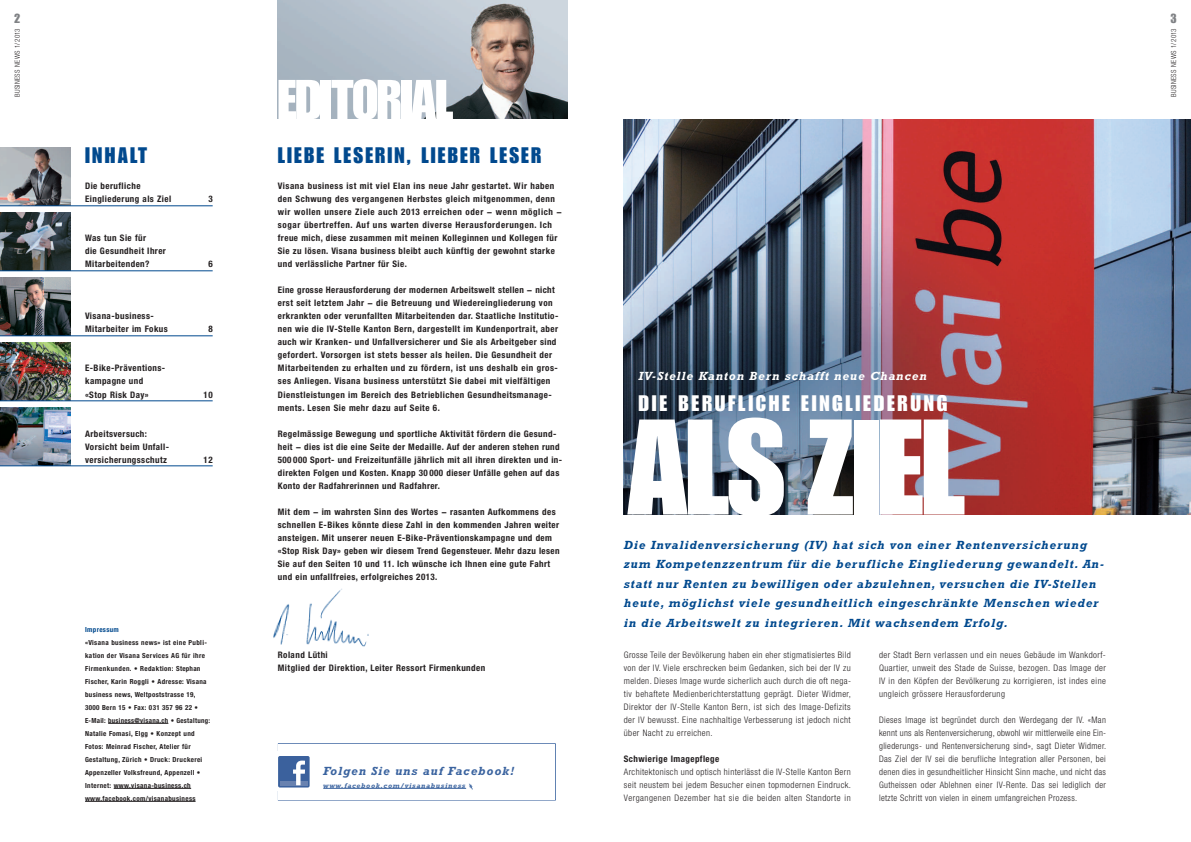
<style>
.page{position:relative;width:1191px;height:842px;background:#fff}
.page>*{position:absolute;margin:0;border:0;box-sizing:border-box;transform-origin:0 0}
.t1{font:133px "Impact";letter-spacing:-.02em;color:#fff}
.t2{font:55px "Impact";letter-spacing:-.03em;color:#fff}
.t3{font:22px "Impact";letter-spacing:.095em;color:#01498e}
.t4{font:22px "Impact";letter-spacing:.125em;color:#fff}
.t5{font:13px "Impact";color:#808285}
.t6{font:italic 700 12px/19.5px "Rockwell";letter-spacing:.08em;color:#01498e}
.t7{font:italic 700 12px "Rockwell";letter-spacing:.08em;color:#fff}
.t8{font:italic 700 12px "Rockwell";letter-spacing:.08em;color:#3a639f}
.t9{font:700 condensed 9px/13px "Helvetica Neue";letter-spacing:.05em;color:#231f20}
.t10{font:300 condensed 9px/13px "Helvetica Neue";letter-spacing:.05em;color:#231f20;text-align:justify}
.t11{font:700 condensed 7px/13px "Helvetica Neue";letter-spacing:.05em;color:#231f20}
.t12{font:300 condensed 7px "Helvetica Neue";letter-spacing:.05em;color:#231f20}
.t13{font:italic 700 7px "Rockwell";letter-spacing:.11em;color:#3a639f}
.t14{font:700 condensed 7px "Helvetica Neue";letter-spacing:.045em;color:#01498e}
</style>
<div class="page">
<img style="left:273px;top:588px;width:96px;height:59px">
<img style="left:0;top:277px;width:71px;height:58px">
<img style="left:278px;top:0;width:289px;height:119px">
<hr style="left:108px;top:723px;width:60px;height:1px;background:#231f20">
<hr style="left:114px;top:788px;width:77px;height:1px;background:#231f20">
<hr style="left:85px;top:801px;width:111px;height:1px;background:#231f20">
<img style="left:624px;top:119px;width:567px;height:395px">
<img style="left:0;top:212px;width:71px;height:58px">
<img style="left:0;top:407px;width:71px;height:58px">
<img style="left:0;top:147px;width:71px;height:58px">
<img style="left:0;top:342px;width:71px;height:58px">
<div style="left:278px;top:743px;width:278px;height:57px;border:1px solid #3a639f"></div>
<div style="left:278px;top:744px;width:277px;height:55px;background:#fff"></div>
<hr style="left:323px;top:788px;width:143px;height:1px;background:#3a639f">
<svg style="left:469px;top:783px;width:4px;height:7px"></svg>
<div style="left:278px;top:756px;width:32px;height:31px;background:#3b619d;border-radius:2px"></div>
<hr style="left:280px;top:781px;width:27px;height:4px;background:#6982b0">
<svg style="left:293px;top:760px;width:12px;height:25px"></svg>
<hr style="left:0;top:205px;width:213px;height:1px;background:#01498e">
<hr style="left:0;top:270px;width:213px;height:1px;background:#01498e">
<hr style="left:0;top:335px;width:213px;height:1px;background:#01498e">
<hr style="left:0;top:400px;width:213px;height:1px;background:#01498e">
<hr style="left:0;top:465px;width:213px;height:1px;background:#01498e">
<h3 class="t5" style="left:14px;top:14px;width:8px">2</h3>
<h3 class="t5" style="left:1170px;top:14px;width:8px">3</h3>
<p class="t12" style="left:15px;top:97px;width:70px;rotate:-90deg">BUSINESS NEWS 1/2013</p>
<h3 class="t3" style="left:85px;top:148px;width:63px">INHALT</h3>
<p class="t9" style="left:85px;top:181px;width:88px">Die berufliche<br>Eingliederung als Ziel</p>
<p class="t9" style="left:85px;top:233px;width:82px">Was tun Sie für<br>die Gesundheit Ihrer<br>Mitarbeitenden?</p>
<p class="t9" style="left:85px;top:311px;width:84px">Visana-business-<br>Mitarbeiter im Fokus</p>
<p class="t9" style="left:85px;top:363px;width:82px">E-Bike-Präventions&shy;kampagne und «Stop Risk Day»</p>
<p class="t9" style="left:85px;top:428px;width:86px">Arbeitsversuch:<br>Vorsicht beim Unfall&shy;versicherungsschutz</p>
<p class="t9" style="left:208px;top:194px;width:6px">3</p>
<p class="t9" style="left:208px;top:259px;width:6px">6</p>
<p class="t9" style="left:208px;top:324px;width:6px">8</p>
<p class="t9" style="left:204px;top:389px;width:11px">10</p>
<p class="t9" style="left:204px;top:454px;width:11px">12</p>
<p class="t14" style="left:85px;top:626px;width:35px">Impressum</p>
<p class="t11" style="left:85px;top:636px;width:126px">«Visana business news» ist eine Publi&shy;kation der Visana Services AG für ihre Firmenkunden. • Redaktion: Stephan Fischer, Karin Roggli • Adresse: Visana business news, Weltpoststrasse 19, 3000 Bern 15 • Fax: 031 357 96 22 • E-Mail: business@visana.ch • Gestaltung:<br>Natalie Fomasi, Elgg • Konzept und Fotos: Meinrad Fischer, Atelier für Gestaltung, Zürich • Druck: Druckerei Appenzeller Volksfreund, Appenzell • Internet: www.visana-business.ch www.facebook.com/visanabusiness</p>
<h2 class="t2" style="left:277px;top:80px;width:177px">EDITORIAL</h2>
<h3 class="t3" style="left:278px;top:148px;width:265px">LIEBE LESERIN, LIEBER LESER</h3>
<p class="t9" style="left:278px;top:181px;width:286px">Visana business ist mit viel Elan ins neue Jahr gestartet. Wir haben den Schwung des vergangenen Herbstes gleich mitgenommen, denn wir wollen unsere Ziele auch 2013 erreichen oder − wenn möglich − sogar übertreffen. Auf uns warten diverse Herausforderungen. Ich freue mich, diese zusammen mit meinen Kolleginnen und Kollegen für Sie zu lösen. Visana business bleibt auch künftig der gewohnt starke und verlässliche Partner für Sie.</p>
<p class="t9" style="left:278px;top:285px;width:282px">Eine grosse Herausforderung der modernen Arbeitswelt stellen − nicht erst seit letztem Jahr − die Betreuung und Wiedereingliederung von erkrankten oder verunfallten Mitarbeitenden dar. Staatliche Institutio&shy;nen wie die IV-Stelle Kanton Bern, dargestellt im Kundenportrait, aber auch wir Kranken- und Unfallversicherer und Sie als Arbeitgeber sind gefordert. Vorsorgen ist stets besser als heilen. Die Gesundheit der Mitarbeitenden zu erhalten und zu fördern, ist uns deshalb ein gros&shy;ses Anliegen. Visana business unterstützt Sie dabei mit vielfältigen Dienstleistungen im Bereich des Betrieblichen Gesundheitsmanage&shy;ments. Lesen Sie mehr dazu auf Seite 6.</p>
<p class="t9" style="left:278px;top:428px;width:286px">Regelmässige Bewegung und sportliche Aktivität fördern die Gesund&shy;heit − dies ist die eine Seite der Medaille. Auf der anderen stehen rund 500 000 Sport- und Freizeitunfälle jährlich mit all ihren direkten und in&shy;direkten Folgen und Kosten. Knapp 30 000 dieser Unfälle gehen auf das Konto der Radfahrerinnen und Radfahrer.</p>
<p class="t9" style="left:278px;top:506px;width:283px">Mit dem − im wahrsten Sinn des Wortes − rasanten Aufkommens des schnellen E-Bikes könnte diese Zahl in den kommenden Jahren weiter ansteigen. Mit unserer neuen E-Bike-Präventionskampagne und dem «Stop Risk Day» geben wir diesem Trend Gegensteuer. Mehr dazu lesen Sie auf den Seiten 10 und 11. Ich wünsche ich Ihnen eine gute Fahrt und ein unfallfreies, erfolgreiches 2013.</p>
<p class="t9" style="left:278px;top:649px;width:209px">Roland Lüthi<br>Mitglied der Direktion, Leiter Ressort Firmenkunden</p>
<h3 class="t8" style="left:323px;top:766px;width:192px">Folgen Sie uns auf Facebook!</h3>
<p class="t13" style="left:323px;top:783px;width:144px">www.facebook.com/visanabusiness</p>
<h3 class="t7" style="left:638px;top:371px;width:290px">IV-Stelle Kanton Bern schafft neue Chancen</h3>
<h3 class="t4" style="left:638px;top:395px;width:310px">DIE BERUFLICHE EINGLIEDERUNG</h3>
<h1 class="t1" style="left:626px;top:419px;width:340px">ALS ZIEL</h1>
<p class="t6" style="left:624px;top:536px;width:481px">Die Invalidenversicherung (IV) hat sich von einer Rentenversicherung zum Kompetenzzentrum für die berufliche Eingliederung gewandelt. An&shy;statt nur Renten zu bewilligen oder abzulehnen, versuchen die IV-Stellen heute, möglichst viele gesundheitlich eingeschränkte Menschen wieder in die Arbeitswelt zu integrieren. Mit wachsendem Erfolg.</p>
<p class="t10" style="left:624px;top:649px;width:229px">Grosse Teile der Bevölkerung haben ein eher stigmatisiertes Bild von der IV. Viele erschrecken beim Gedanken, sich bei der IV zu melden. Dieses Image wurde sicherlich auch durch die oft nega&shy;tiv behaftete Medienberichterstattung geprägt. Dieter Widmer, Direktor der IV-Stelle Kanton Bern, ist sich des Image-Defizits der IV bewusst. Eine nachhaltige Verbesserung ist jedoch nicht über Nacht zu erreichen.</p>
<p class="t9" style="left:624px;top:753px;width:97px">Schwierige Imagepflege</p>
<p class="t10" style="left:624px;top:766px;width:229px">Architektonisch und optisch hinterlässt die IV-Stelle Kanton Bern seit neustem bei jedem Besucher einen topmodernen Eindruck.<br>Vergangenen Dezember hat sie die beiden alten Standorte in</p>
<p class="t10" style="left:879px;top:649px;width:228px">der Stadt Bern verlassen und ein neues Gebäude im Wankdorf-Quartier, unweit des Stade de Suisse, bezogen. Das Image der IV in den Köpfen der Bevölkerung zu korrigieren, ist indes eine ungleich grössere Herausforderung</p>
<p class="t10" style="left:879px;top:714px;width:229px">Dieses Image ist begründet durch den Werdegang der IV. «Man kennt uns als Rentenversicherung, obwohl wir mittlerweile eine Ein - gliederungs- und Rentenversicherung sind», sagt Dieter Widmer.<br>Das Ziel der IV sei die berufliche Integration aller Personen, bei denen dies in gesundheitlicher Hinsicht Sinn mache, und nicht das Gutheissen oder Ablehnen einer IV-Rente. Das sei lediglich der letzte Schritt von vielen in einem umfangreichen Prozess.</p>
<p class="t12" style="left:1171px;top:97px;width:70px;rotate:-90deg">BUSINESS NEWS 1/2013</p>
</div>
